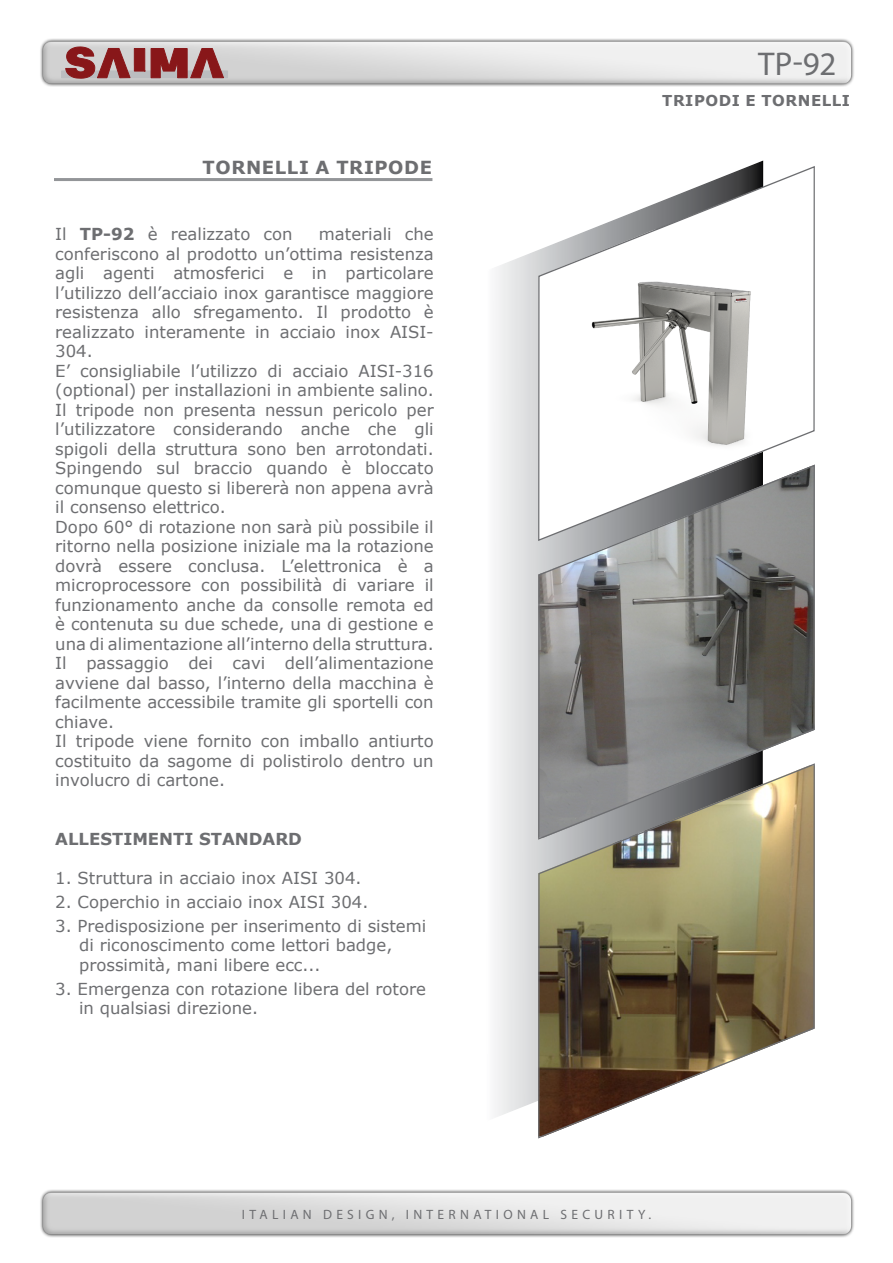
<style>
.page{position:relative;width:893px;height:1263px;background:#fff}
.page>*{position:absolute;margin:0;border:0;box-sizing:border-box;transform-origin:0 0}
.t1{font:33px "Myriad Pro";color:#6d6e71}
.t2{font:700 18px "Verdana";letter-spacing:.035em;color:#6d6e71}
.t3{font:16.5px/19.5px "Verdana";color:#6d6e71}
.t4{font:700 16.5px "Verdana";color:#6d6e71}
.t5{font:700 15px "Verdana";letter-spacing:.035em;color:#6d6e71}
.t6{font:13.5px "Myriad Pro";letter-spacing:.32em;color:#6d6e71}
.s1{font-weight:700}
</style>
<div class="page">
<img style="left:40px;top:1189px;width:814px;height:49px">
<img style="left:40px;top:38px;width:814px;height:49px">
<div style="left:62px;top:71px;width:166px;height:7px;background:#bbbdc0"></div>
<div style="left:61px;top:71px;width:167px;height:7px;border:1px solid #bbbdc0"></div>
<svg style="left:65px;top:47px;width:159px;height:31px;background:#a35f60"></svg>
<hr style="left:54px;top:178px;width:378px;height:3px;background:#939598">
<svg style="left:495px;top:160px;width:269px;height:957px"></svg>
<svg style="left:537px;top:165px;width:278px;height:299px"></svg>
<svg style="left:537px;top:464px;width:278px;height:298px;background:#8a8988"></svg>
<svg style="left:537px;top:762px;width:278px;height:377px"></svg>
<p class="t2" style="left:202px;top:155px;width:231px">TORNELLI A TRIPODE</p>
<p class="t3" style="left:55px;top:224px;width:239px">Il <span class="s1">TP-92</span> è realizzato con</p>
<p class="t3" style="left:55px;top:224px;width:380px;text-indent:264px">materiali che conferiscono al prodotto un’ottima resistenza agli agenti atmosferici e in particolare l’utilizzo dell’acciaio inox garantisce maggiore resistenza allo sfregamento. Il prodotto è realizzato interamente in acciaio inox AISI-304.<br>E’ consigliabile l’utilizzo di acciaio AISI-316 (optional) per installazioni in ambiente salino.<br>Il tripode non presenta nessun pericolo per l’utilizzatore considerando anche che gli spigoli della struttura sono ben arrotondati.<br>Spingendo sul braccio quando è bloccato comunque questo si libererà non appena avrà il consenso elettrico.<br>Dopo 60° di rotazione non sarà più possibile il ritorno nella posizione iniziale ma la rotazione dovrà essere conclusa. L’elettronica è a microprocessore con possibilità di variare il funzionamento anche da consolle remota ed è contenuta su due schede, una di gestione e una di alimentazione all’interno della struttura.<br>Il passaggio dei cavi dell’alimentazione avviene dal basso, l’interno della macchina è facilmente accessibile tramite gli sportelli con chiave.<br>Il tripode viene fornito con imballo antiurto costituito da sagome di polistirolo dentro un involucro di cartone.</p>
<p class="t4" style="left:55px;top:827px;width:248px">ALLESTIMENTI STANDARD</p>
<p class="t3" style="left:55px;top:868px;width:308px">1. Struttura in acciaio inox AISI 304.</p>
<p class="t3" style="left:55px;top:892px;width:315px">2. Coperchio in acciaio inox AISI 304.</p>
<p class="t3" style="left:79px;top:916px;width:349px;text-indent:-24px">3. Predisposizione per inserimento di sistemi di riconoscimento come lettori badge, prossimità, mani libere ecc...</p>
<p class="t3" style="left:79px;top:979px;width:348px;text-indent:-24px">3. Emergenza con rotazione libera del rotore in qualsiasi direzione.</p>
<h1 class="t1" style="left:758px;top:43px;width:80px">TP-92</h1>
<p class="t5" style="left:662px;top:90px;width:189px">TRIPODI E TORNELLI</p>
<p class="t6" style="left:242px;top:1206px;width:411px">ITALIAN DESIGN, INTERNATIONAL SECURITY.</p>
</div>
